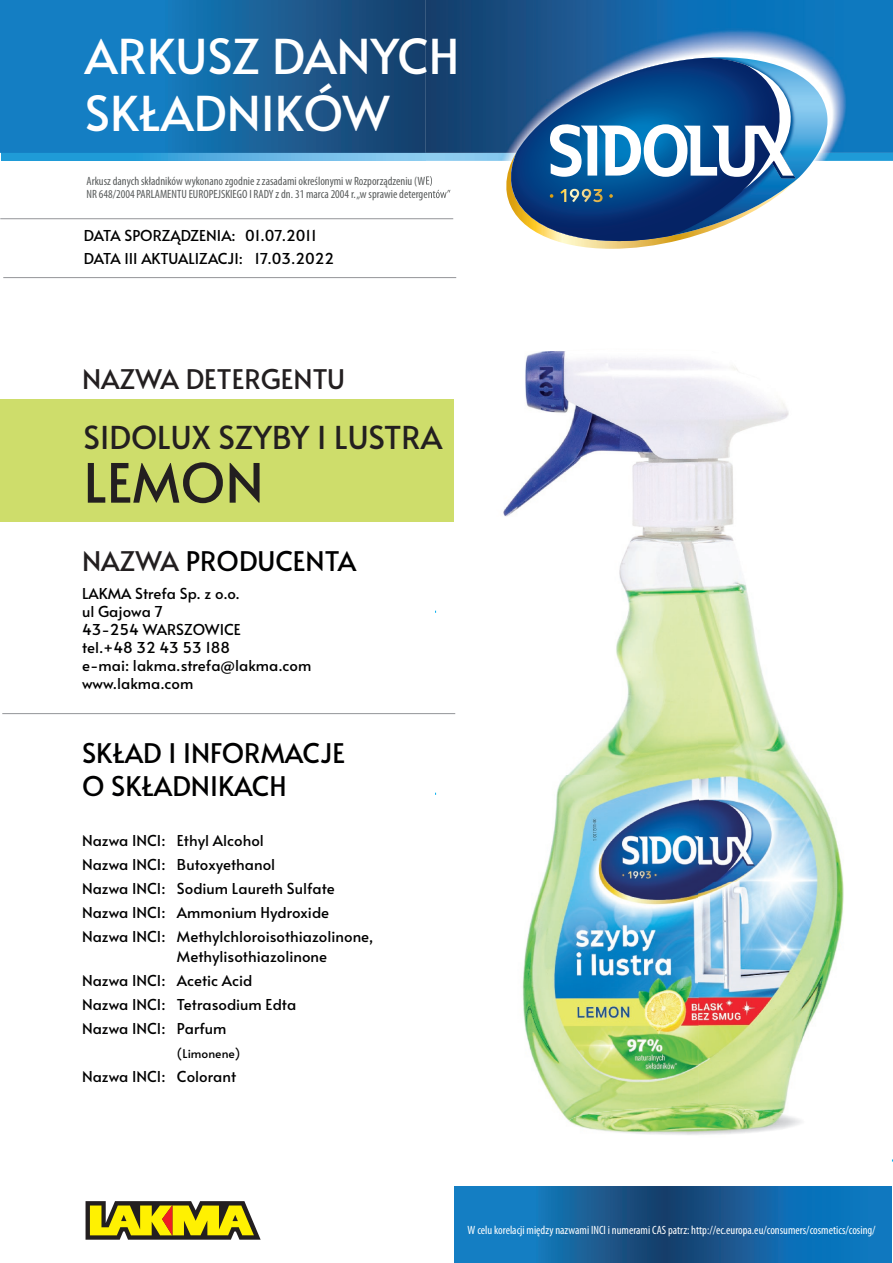
<style>
.page{position:relative;width:893px;height:1263px;background:#fff}
.page>*{position:absolute;margin:0;border:0;box-sizing:border-box;transform-origin:0 0}
.t1{font:54px "Alata";color:#231f20}
.t2{font:48px/57.6px "Alata";color:#fff}
.t3{font:31.5px "Alata";color:#231f20}
.t4{font:27px/32.4px "Alata";color:#000001}
.t5{font:27px "Alata";color:#231f20}
.t6{font:15px/24px "Alata";color:#000001}
.t7{font:condensed 12px/13.5px "Myriad Pro";color:#585b5b}
.t8{font:condensed 12px "Myriad Pro";color:#fff}
.t9{font:12px "Alata";color:#000001}
.s1{color:#231f20}
</style>
<div class="page">
<svg style="left:1px;top:153px;width:425px;height:8px;background:#4eade0"></svg>
<div style="left:0;top:400px;width:454px;height:122px;background:#cedd6b"></div>
<svg style="left:455px;top:1186px;width:437px;height:77px;background:#1465a3"></svg>
<svg style="left:86px;top:1201px;width:175px;height:39px;background:#ad9f24"></svg>
<img style="left:503px;top:351px;width:341px;height:770px">
<img style="left:569px;top:1108px;width:236px;height:27px">
<svg style="left:0;top:0;width:426px;height:153px;background:#1668a4"></svg>
<img style="left:426px;top:0;width:467px;height:279px">
<svg style="left:426px;top:176px;width:6px;height:11px"></svg>
<img style="left:426px;top:190px;width:24px;height:10px">
<img style="left:798px;top:57px;width:29px;height:185px">
<svg style="left:510px;top:57px;width:288px;height:197px"></svg>
<svg style="left:510px;top:58px;width:276px;height:194px;background:#3f6a98"></svg>
<svg style="left:550px;top:124px;width:245px;height:54px"></svg>
<svg style="left:550px;top:194px;width:3px;height:4px"></svg>
<svg style="left:560px;top:189px;width:43px;height:13px"></svg>
<svg style="left:609px;top:194px;width:4px;height:4px"></svg>
<hr style="left:0;top:218px;width:453px;height:1px;background:#939598">
<hr style="left:3px;top:277px;width:453px;height:1px;background:#939598">
<hr style="left:2px;top:713px;width:453px;height:1px;background:#939598">
<h2 class="t2" style="left:85px;top:22px;width:376px">ARKUSZ DANYCH<br>SKŁADNIKÓW</h2>
<p class="t7" style="left:87px;top:174px;width:366px">Arkusz danych składników wykonano zgodnie z zasadami określonymi w Rozporządzeniu (WE)<br>NR 648/2004 PARLAMENTU EUROPEJSKIEGO I RADY z dn. 31 marca 2004 r. „w sprawie detergentów”</p>
<p class="t6" style="left:84px;top:223px;width:252px;line-height:22.5px">DATA SPORZĄDZENIA: 01.07.2011<br>DATA III AKTUALIZACJI: 17.03.2022</p>
<h3 class="t5" style="left:82px;top:355px;width:264px">NAZWA DETERGENTU</h3>
<h3 class="t3" style="left:84px;top:409px;width:360px">SIDOLUX SZYBY I LUSTRA</h3>
<h1 class="t1" style="left:84px;top:435px;width:182px">LEMON</h1>
<h3 class="t4" style="left:82px;top:542px;width:276px"><span class="s1">NAZWA</span> PRODUCENTA</h3>
<p class="t6" style="left:82px;top:583px;width:231px;line-height:18px">LAKMA Strefa Sp. z o.o.<br>ul Gajowa 7<br>43-254 WARSZOWICE<br>tel.+48 32 43 53 188<br>e-mai: lakma.strefa@lakma.com www.lakma.com</p>
<h3 class="t4" style="left:82px;top:734px;width:265px">SKŁAD I INFORMACJE<br>O SKŁADNIKACH</h3>
<p class="t6" style="left:82px;top:827px;width:293px">Nazwa INCI: Ethyl Alcohol<br>Nazwa INCI: Butoxyethanol<br>Nazwa INCI: Sodium Laureth Sulfate Nazwa INCI: Ammonium Hydroxide Nazwa INCI: Methylchloroisothiazolinone,</p>
<p class="t6" style="left:82px;top:942px;width:247px;text-indent:95px">Methylisothiazolinone<br>Nazwa INCI: Acetic Acid<br>Nazwa INCI: Tetrasodium Edta<br>Nazwa INCI: Parfum</p>
<p class="t9" style="left:177px;top:1043px;width:65px">(Limonene)</p>
<p class="t6" style="left:82px;top:1062px;width:156px">Nazwa INCI: Colorant</p>
<p class="t8" style="left:468px;top:1222px;width:410px">W celu korelacji między nazwami INCI i numerami CAS patrz: http://ec.europa.eu/consumers/cosmetics/cosing/</p>
</div>
